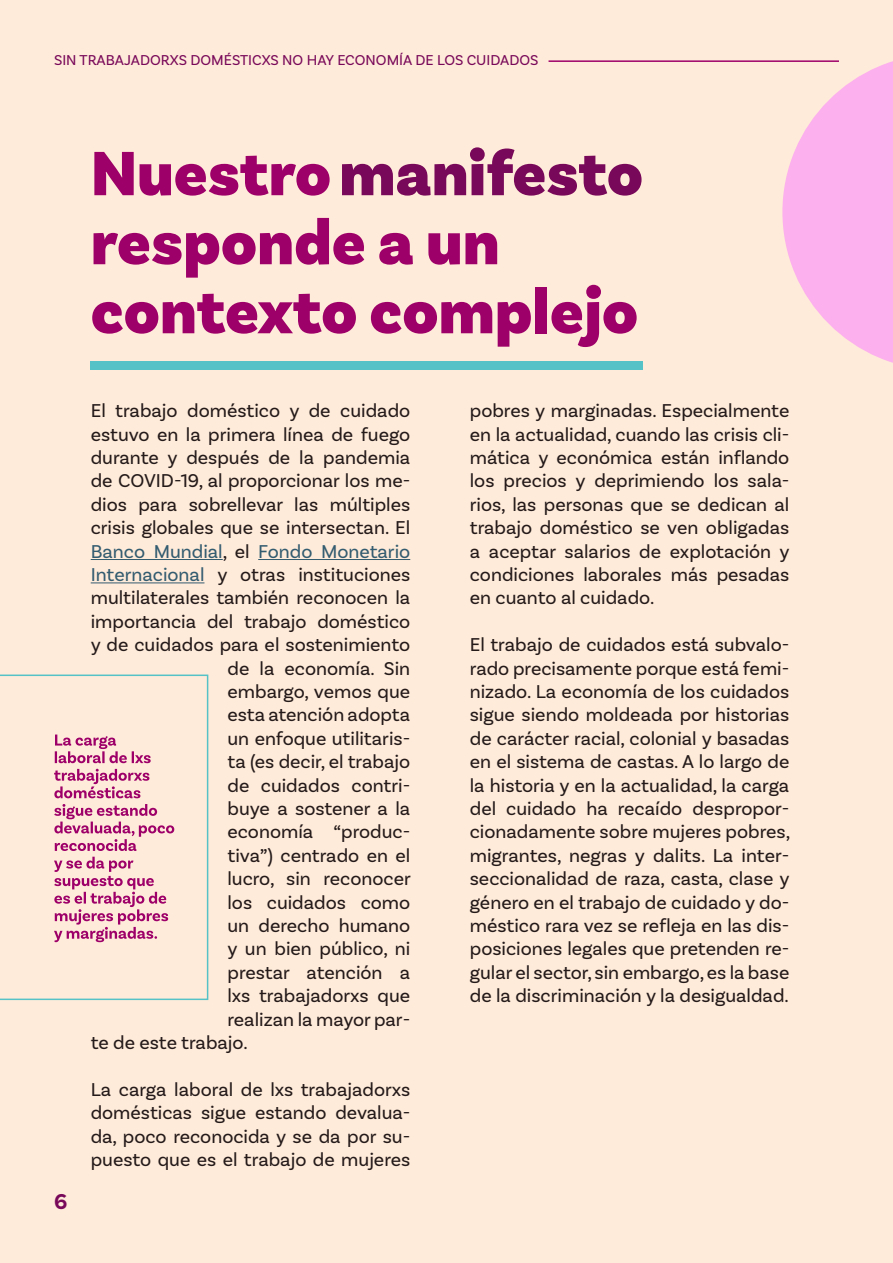
<style>
.page{position:relative;width:893px;height:1263px;background:#ffebd9}
.page>*{position:absolute;margin:0;border:0;box-sizing:border-box;transform-origin:0 0}
.t1{font:900 65.55px/69px "Basic Sans";color:#9e0069}
.t2{font:700 22.5px "Basic Sans";color:#780859}
.t3{font:19.5px/23.4px "Basic Sans";color:#241a1a;text-align:justify}
.t4{font:19.5px "Basic Sans";color:#335c70}
.t5{font:15px "Basic Sans";color:#780859}
.s1{color:#780859}
.s2{color:#241a1a}
.s3{color:#335c70}
</style>
<div class="page">
<hr style="left:91px;top:559px;width:132px;height:1px;background:#335c70">
<hr style="left:258px;top:559px;width:152px;height:1px;background:#335c70">
<hr style="left:91px;top:582px;width:113px;height:1px;background:#335c70">
<div style="left:91px;top:361px;width:552px;height:9px;background:#54c2c7"></div>
<svg style="left:782px;top:61px;width:111px;height:302px"></svg>
<svg style="left:0;top:674px;width:208px;height:326px"></svg>
<hr style="left:549px;top:60px;width:290px;height:2px;background:#9e0069">
<p class="t5" style="left:54px;top:51px;width:486px">SIN TRABAJADORXS DOMÉSTICXS NO HAY ECONOMÍA DE LOS CUIDADOS</p>
<h1 class="t1" style="left:91px;top:141px;width:554px">Nuestro <span class="s1">manifesto </span>responde a un contexto complejo</h1>
<p class="t2" style="left:54px;top:1188px;width:15px">6</p>
<p class="t3" style="left:91px;top:399px;width:321px">El trabajo doméstico y de cuidado</p>
<p class="t3" style="left:91px;top:422px;width:321px">estuvo en la primera línea de fuego</p>
<p class="t3" style="left:91px;top:446px;width:321px">durante y después de la pandemia</p>
<p class="t3" style="left:91px;top:469px;width:321px">de COVID-19, al proporcionar los me-</p>
<p class="t3" style="left:91px;top:492px;width:321px">dios para sobrellevar las múltiples</p>
<p class="t3" style="left:91px;top:516px;width:321px">crisis globales que se intersectan. El</p>
<p class="t4" style="left:91px;top:539px;width:321px">Banco Mundial<span class="s2">, el</span> Fondo Monetario</p>
<p class="t3" style="left:91px;top:563px;width:321px"><span class="s3">Internacional</span> y otras instituciones</p>
<p class="t3" style="left:91px;top:586px;width:321px">multilaterales también reconocen la</p>
<p class="t3" style="left:91px;top:609px;width:321px">importancia del trabajo doméstico</p>
<p class="t3" style="left:91px;top:633px;width:321px">y de cuidados para el sostenimiento</p>
<p class="t3" style="left:227px;top:656px;width:184px">de la economía. Sin</p>
<p class="t3" style="left:227px;top:680px;width:184px">embargo, vemos que</p>
<p class="t3" style="left:227px;top:703px;width:184px">esta atención adopta</p>
<p class="t3" style="left:227px;top:726px;width:184px">un enfoque utilitaris-</p>
<p class="t3" style="left:227px;top:750px;width:184px">ta (es decir, el trabajo</p>
<p class="t3" style="left:227px;top:773px;width:184px">de cuidados contri-</p>
<p class="t3" style="left:227px;top:797px;width:184px">buye a sostener a la</p>
<p class="t3" style="left:227px;top:820px;width:184px">economía “produc-</p>
<p class="t3" style="left:227px;top:843px;width:184px">tiva”) centrado en el</p>
<p class="t3" style="left:227px;top:867px;width:185px">lucro, sin reconocer</p>
<p class="t3" style="left:227px;top:890px;width:184px">los cuidados como</p>
<p class="t3" style="left:227px;top:914px;width:184px">un derecho humano</p>
<p class="t3" style="left:227px;top:937px;width:184px">y un bien público, ni</p>
<p class="t3" style="left:227px;top:960px;width:184px">prestar atención a</p>
<p class="t3" style="left:227px;top:984px;width:184px">lxs trabajadorxs que</p>
<p class="t3" style="left:227px;top:1007px;width:184px">realizan la mayor par-</p>
<p class="t3" style="left:91px;top:1031px;width:159px">te de este trabajo.</p>
<p class="t3" style="left:91px;top:1077px;width:321px">La carga laboral de lxs trabajadorxs domésticas sigue estando devalua&shy;da, poco reconocida y se da por su&shy;puesto que es el trabajo de mujeres</p>
<p class="t3" style="left:470px;top:399px;width:321px">pobres y marginadas. Especialmente en la actualidad, cuando las crisis cli&shy;mática y económica están inflando los precios y deprimiendo los sala&shy;rios, las personas que se dedican al trabajo doméstico se ven obligadas a aceptar salarios de explotación y condiciones laborales más pesadas en cuanto al cuidado.</p>
<p class="t3" style="left:470px;top:633px;width:322px">El trabajo de cuidados está subvalo&shy;rado precisamente porque está femi&shy;nizado. La economía de los cuidados sigue siendo moldeada por historias de carácter racial, colonial y basadas en el sistema de castas. A lo largo de la historia y en la actualidad, la carga del cuidado ha recaído despropor&shy;cionadamente sobre mujeres pobres, migrantes, negras y dalits. La inter&shy;seccionalidad de raza, casta, clase y género en el trabajo de cuidado y do&shy;méstico rara vez se refleja en las dis&shy;posiciones legales que pretenden re&shy;gular el sector, sin embargo, es la base de la discriminación y la desigualdad.</p>
</div>
